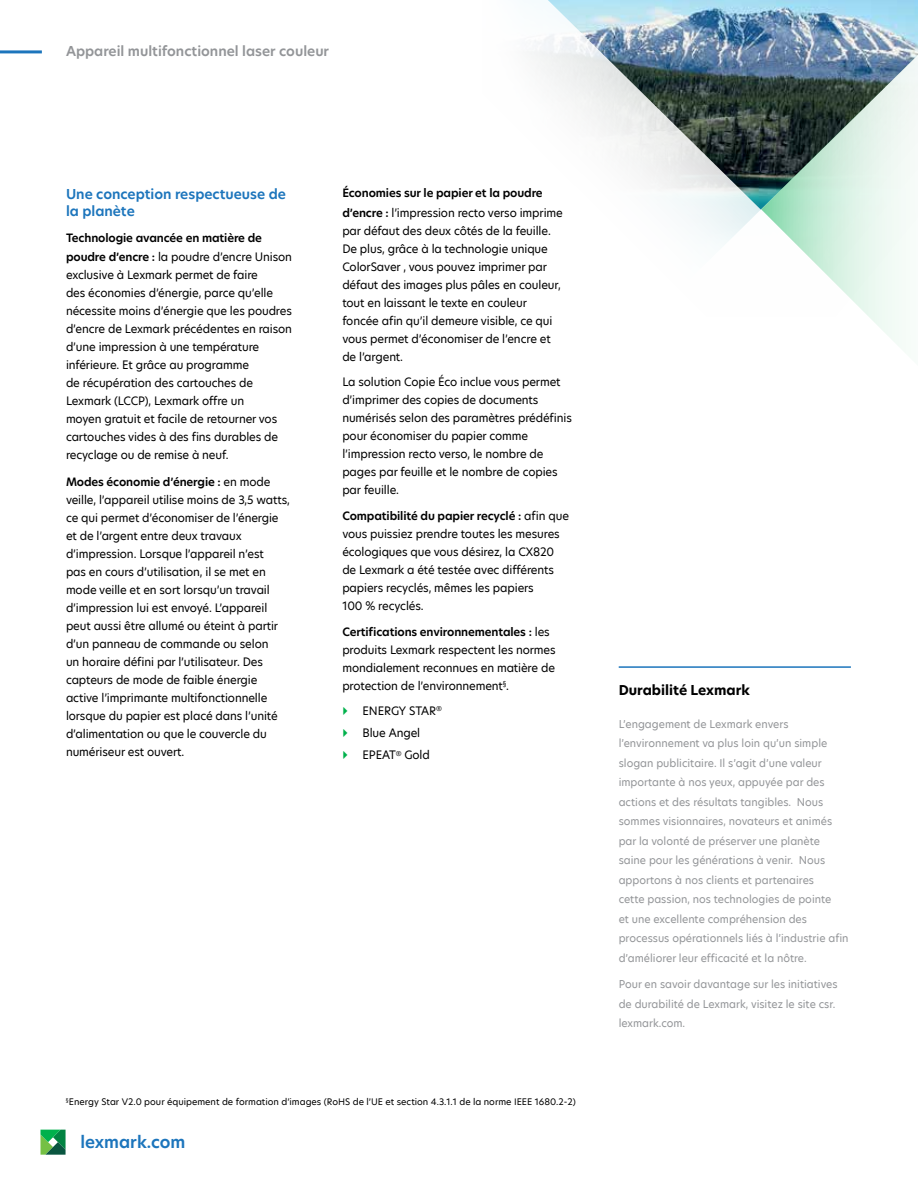
<style>
.page{position:relative;width:918px;height:1188px;background:#fff}
.page>*{position:absolute;margin:0;border:0;box-sizing:border-box;transform-origin:0 0}
.t1{font:600 16.5px "TP Hero";color:#1c75bc}
.t2{font:600 13.5px "TP Hero";color:#939598}
.t3{font:600 13.5px/16.5px "TP Hero";color:#1c75bc}
.t4{font:700 13.5px "TP Hero";color:#000}
.t5{font:11.25px/18px "TP Hero";letter-spacing:-.01em;color:#000}
.t6{font:600 11.25px/19.5px "TP Hero";letter-spacing:-.01em;color:#000}
.t7{font:10.5px/19.5px "TP Hero";color:#939598}
.t8{font:8.7px "TP Hero";color:#000}
.s1{font-weight:400}
.s2{font-weight:600}
</style>
<div class="page">
<hr style="left:0;top:50px;width:42px;height:3px;background:#1c75bc">
<svg style="left:40px;top:1130px;width:26px;height:25px"></svg>
<img style="left:530px;top:0;width:388px;height:244px">
<svg style="left:761px;top:39px;width:157px;height:310px"></svg>
<hr style="left:619px;top:666px;width:232px;height:2px;background:#1c75bc">
<p class="t2" style="left:66px;top:42px;width:265px">Appareil multifonctionnel laser couleur</p>
<p class="t3" style="left:66px;top:186px;width:222px">Une conception respectueuse de la planète</p>
<p class="t6" style="left:66px;top:228px;width:228px">Technologie avancée en matière de poudre d’encre : <span class="s1">la poudre d’encre Unison</span></p>
<p class="t5" style="left:66px;top:266px;width:228px">exclusive à Lexmark permet de faire<br>des économies d’énergie, parce qu’elle nécessite moins d’énergie que les poudres d’encre de Lexmark précédentes en raison d’une impression à une température inférieure. Et grâce au programme<br>de récupération des cartouches de Lexmark (LCCP), Lexmark offre un<br>moyen gratuit et facile de retourner vos cartouches vides à des fins durables de recyclage ou de remise à neuf.</p>
<p class="t5" style="left:66px;top:472px;width:225px"><span class="s2">Modes économie d’énergie :</span> en mode veille, l’appareil utilise moins de 3,5 watts, ce qui permet d’économiser de l’énergie et de l’argent entre deux travaux d’impression. Lorsque l’appareil n’est<br>pas en cours d’utilisation, il se met en mode veille et en sort lorsqu’un travail d’impression lui est envoyé. L’appareil peut aussi être allumé ou éteint à partir d’un panneau de commande ou selon<br>un horaire défini par l’utilisateur. Des capteurs de mode de faible énergie active l’imprimante multifonctionnelle lorsque du papier est placé dans l’unité d’alimentation ou que le couvercle du numériseur est ouvert.</p>
<p class="t6" style="left:342px;top:183px;width:222px">Économies sur le papier et la poudre d’encre : <span class="s1">l’impression recto verso imprime</span></p>
<p class="t5" style="left:342px;top:221px;width:220px">par défaut des deux côtés de la feuille.<br>De plus, grâce à la technologie unique ColorSaver , vous pouvez imprimer par défaut des images plus pâles en couleur, tout en laissant le texte en couleur foncée afin qu’il demeure visible, ce qui vous permet d’économiser de l’encre et de l’argent.</p>
<p class="t5" style="left:342px;top:372px;width:231px">La solution Copie Éco inclue vous permet d’imprimer des copies de documents numérisés selon des paramètres prédéfinis pour économiser du papier comme l’impression recto verso, le nombre de pages par feuille et le nombre de copies par feuille.</p>
<p class="t5" style="left:342px;top:506px;width:228px"><span class="s2">Compatibilité du papier recyclé :</span> afin que vous puissiez prendre toutes les mesures écologiques que vous désirez, la CX820 de Lexmark a été testée avec différents papiers recyclés, mêmes les papiers<br>100 % recyclés.</p>
<p class="t5" style="left:342px;top:623px;width:215px"><span class="s2">Certifications environnementales :</span> les produits Lexmark respectent les normes mondialement reconnues en matière de protection de l’environnement<sup>§</sup>.</p>
<p class="t5" style="left:363px;top:699px;width:81px;line-height:22.4px">ENERGY STAR<sup>®<br></sup>Blue Angel<br>EPEAT<sup>®</sup> Gold</p>
<p class="t8" style="left:66px;top:1096px;width:511px"><sup>§</sup>Energy Star V2.0 pour équipement de formation d’images (RoHS de l’UE et section 4.3.1.1 de la norme IEEE 1680.2-2)</p>
<h1 class="t1" style="left:80px;top:1131px;width:106px">lexmark.com</h1>
<p class="t4" style="left:619px;top:681px;width:133px">Durabilité Lexmark</p>
<p class="t7" style="left:619px;top:714px;width:231px">L’engagement de Lexmark envers l’environnement va plus loin qu’un simple slogan publicitaire. Il s’agit d’une valeur importante à nos yeux, appuyée par des actions et des résultats tangibles. Nous sommes visionnaires, novateurs et animés par la volonté de préserver une planète saine pour les générations à venir. Nous apportons à nos clients et partenaires<br>cette passion, nos technologies de pointe<br>et une excellente compréhension des processus opérationnels liés à l’industrie afin d’améliorer leur efficacité et la nôtre.</p>
<p class="t7" style="left:619px;top:974px;width:220px">Pour en savoir davantage sur les initiatives de durabilité de Lexmark, visitez le site csr. lexmark.com.</p>
</div>
